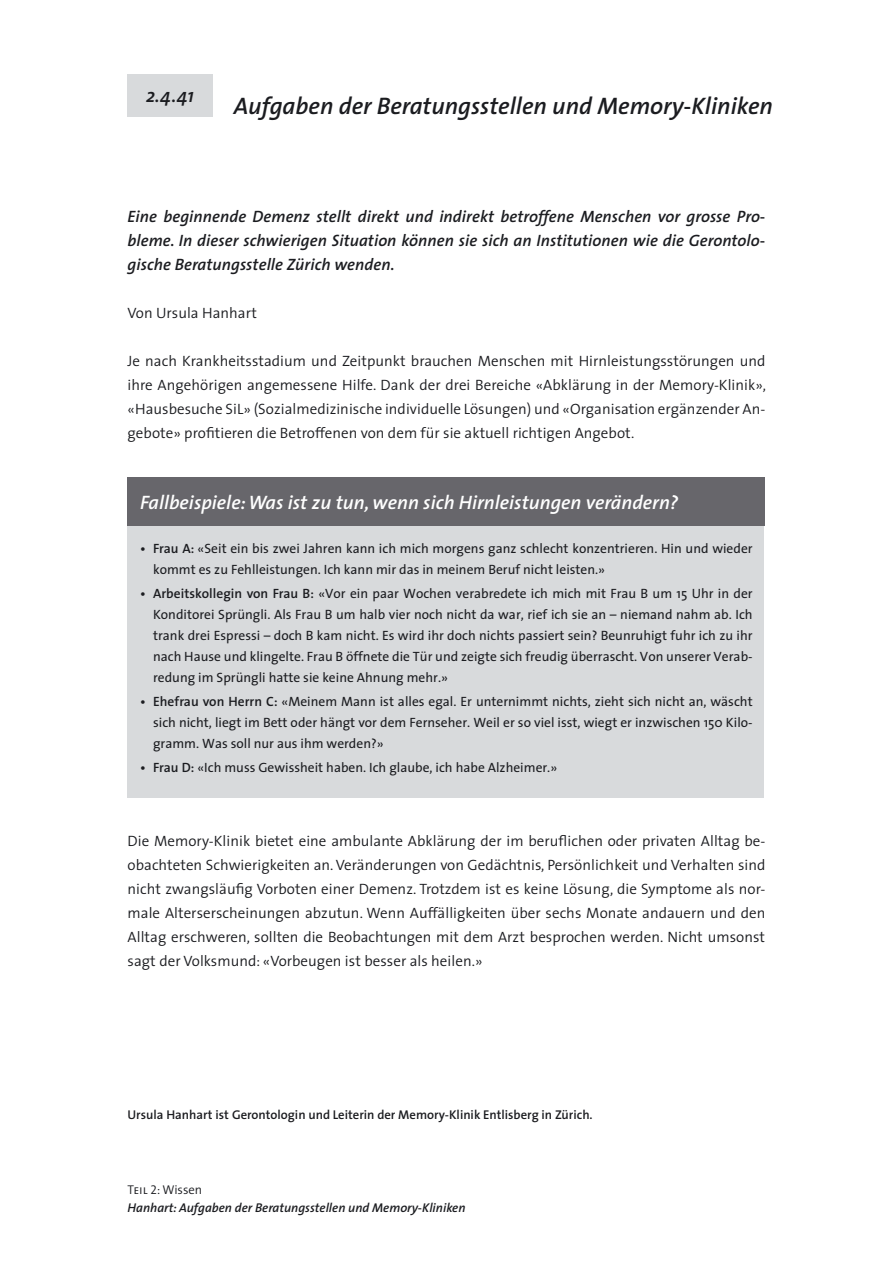
<style>
.page{position:relative;width:893px;height:1263px;background:#fff}
.page>*{position:absolute;margin:0;border:0;box-sizing:border-box;transform-origin:0 0}
.t1{font:italic 600 24px "The Sans";color:#1b1c20}
.t2{font:italic 600 19.5px "The Sans";color:#fff}
.t3{font:italic 600 19.5px "The Sans";color:#1b1c20}
.t4{font:italic 600 16.5px/24px "The Sans";letter-spacing:.005em;color:#1b1c20;text-align:justify}
.t5{font:300 15px/24px "The Sans";letter-spacing:.005em;color:#1b1c20;text-align:justify}
.t6{font:13.5px/21px "The Sans";color:#1b1c20;text-align:justify}
.t7{font:600 12.75px "The Sans";color:#1b1c20}
.t8{font:italic 600 12.75px "The Sans";color:#1b1c20}
.t9{font:12.75px "The Sans Semi Light Caps";color:#1b1c20}
.s1{font-weight:600}
.s2{font-family:"The Sans";font-weight:300}
</style>
<div class="page">
<div style="left:128px;top:74px;width:85px;height:43px;background:#d8dadc"></div>
<div style="left:128px;top:478px;width:636px;height:320px;background:#d8dadc"></div>
<div style="left:128px;top:478px;width:637px;height:48px;background:#67666b"></div>
<h2 class="t3" style="left:146px;top:88px;width:49px">2.4.41</h2>
<h1 class="t1" style="left:234px;top:97px;width:541px">Aufgaben der Beratungsstellen und Memory-Kliniken</h1>
<p class="t4" style="left:128px;top:206px;width:639px">Eine beginnende Demenz stellt direkt und indirekt betroffene Menschen vor grosse Pro&shy;bleme. In dieser schwierigen Situation können sie sich an Institutionen wie die Gerontolo&shy;gische Beratungsstelle Zürich wenden.</p>
<p class="t5" style="left:128px;top:301px;width:131px">Von Ursula Hanhart</p>
<p class="t5" style="left:128px;top:349px;width:640px">Je nach Krankheitsstadium und Zeitpunkt brauchen Menschen mit Hirnleistungsstörungen und ihre Angehörigen angemessene Hilfe. Dank der drei Bereiche «Abklärung in der Memory-Klinik», «Hausbesuche SiL» (Sozialmedizinische individuelle Lösungen) und «Organisation ergänzender An&shy;gebote» profitieren die Betroffenen von dem für sie aktuell richtigen Angebot.</p>
<h2 class="t2" style="left:140px;top:494px;width:539px">Fallbeispiele: Was ist zu tun, wenn sich Hirnleistungen verändern?</h2>
<p class="t6" style="left:153px;top:539px;width:601px;text-indent:-13px"><span class="s1">• Frau A:</span> «Seit ein bis zwei Jahren kann ich mich morgens ganz schlecht konzentrieren. Hin und wieder kommt es zu Fehlleistungen. Ich kann mir das in meinem Beruf nicht leisten.»</p>
<p class="t6" style="left:153px;top:584px;width:601px;text-indent:-13px"><span class="s1">• Arbeitskollegin von Frau B:</span> «Vor ein paar Wochen verabredete ich mich mit Frau B um 15 Uhr in der Konditorei Sprüngli. Als Frau B um halb vier noch nicht da war, rief ich sie an – niemand nahm ab. Ich trank drei Espressi – doch B kam nicht. Es wird ihr doch nichts passiert sein? Beunruhigt fuhr ich zu ihr nach Hause und klingelte. Frau B öffnete die Tür und zeigte sich freudig überrascht. Von unserer Verab&shy;redung im Sprüngli hatte sie keine Ahnung mehr.»</p>
<p class="t6" style="left:153px;top:692px;width:601px;text-indent:-13px"><span class="s1">• Ehefrau von Herrn C:</span> «Meinem Mann ist alles egal. Er unternimmt nichts, zieht sich nicht an, wäscht sich nicht, liegt im Bett oder hängt vor dem Fernseher. Weil er so viel isst, wiegt er inzwischen 150 Kilo&shy;gramm. Was soll nur aus ihm werden?»</p>
<p class="t6" style="left:140px;top:758px;width:418px"><span class="s1">• Frau D:</span> «Ich muss Gewissheit haben. Ich glaube, ich habe Alzheimer.»</p>
<p class="t5" style="left:128px;top:829px;width:639px">Die Memory-Klinik bietet eine ambulante Abklärung der im beruflichen oder privaten Alltag be&shy;obachteten Schwierigkeiten an. Veränderungen von Gedächtnis, Persönlichkeit und Verhalten sind nicht zwangsläufig Vorboten einer Demenz. Trotzdem ist es keine Lösung, die Symptome als nor&shy;male Alterserscheinungen abzutun. Wenn Auffälligkeiten über sechs Monate andauern und den Alltag erschweren, sollten die Beobachtungen mit dem Arzt besprochen werden. Nicht umsonst sagt der Volksmund: «Vorbeugen ist besser als heilen.»</p>
<p class="t7" style="left:128px;top:1110px;width:467px">Ursula Hanhart ist Gerontologin und Leiterin der Memory-Klinik Entlisberg in Zürich.</p>
<p class="t9" style="left:128px;top:1179px;width:76px">Teil 2: <span class="s2">Wissen</span></p>
<p class="t8" style="left:128px;top:1203px;width:340px">Hanhart: Aufgaben der Beratungsstellen und Memory-Kliniken</p>
</div>
